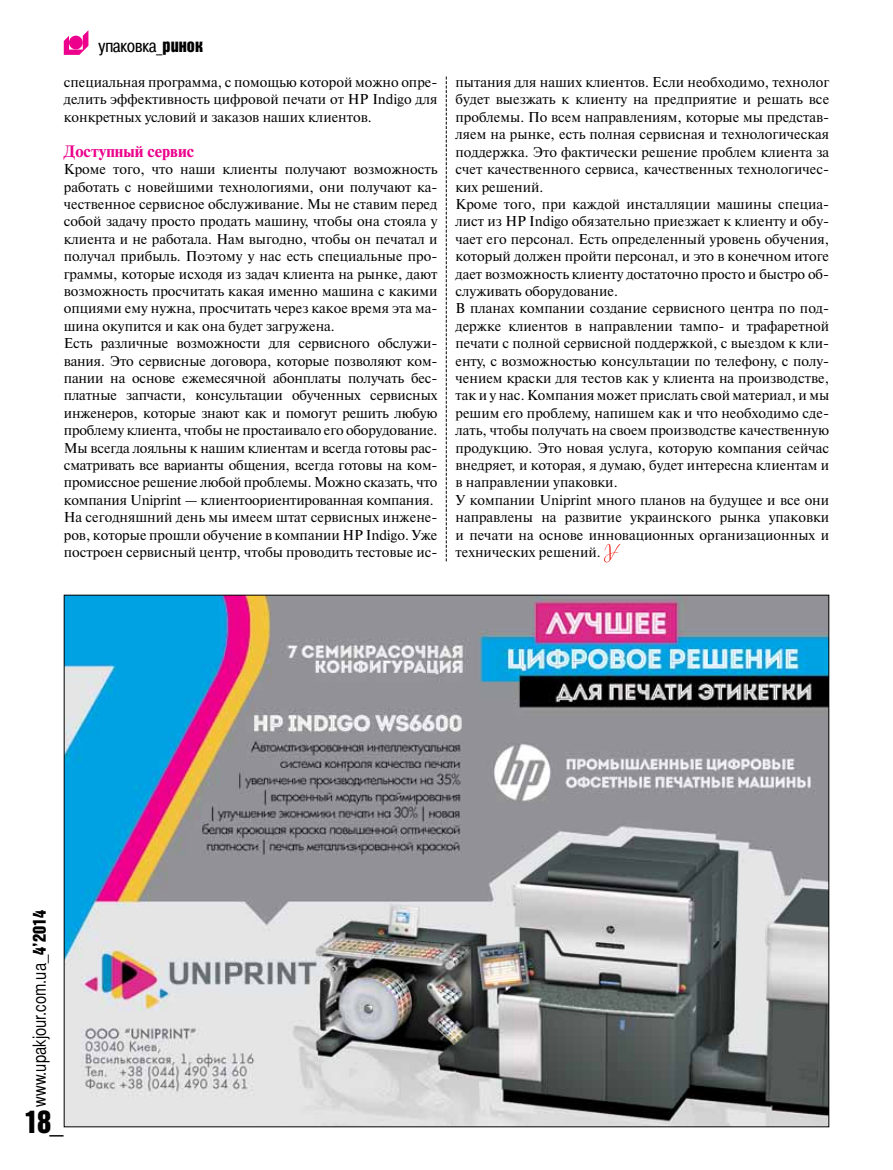
<style>
.page{position:relative;width:893px;height:1170px;background:#fff}
.page>*{position:absolute;margin:0;border:0;box-sizing:border-box;transform-origin:0 0}
.t1{font:31.5px "Bastion Kontrast Alt C";color:#000}
.t2{font:18px "Bastion C";color:#000}
.t3{font:18px "Pragmatica Cond C";color:#000}
.t4{font:700 16.5px "Newton C";color:#ec008c}
.t5{font:14.25px/17.4px "Newton C";color:#000}
.s1{font-family:"Bastion Kontrast Alt C"}
</style>
<div class="page">
<svg style="left:604px;top:544px;width:16px;height:18px"></svg>
<svg style="left:64px;top:30px;width:24px;height:25px"></svg>
<img style="left:66px;top:596px;width:761px;height:529px">
<svg style="left:446px;top:77px;width:1px;height:484px"></svg>
<p class="t3" style="left:99px;top:35px;width:106px">упаковка_<span class="s1">ринок</span></p>
<p class="t5" style="left:64px;top:73px;width:375px;text-align:justify">специальная программа, с помощью которой можно опре&shy;делить эффективность цифровой печати от HP Indigo для конкретных условий и заказов наших клиентов.</p>
<p class="t4" style="left:64px;top:142px;width:132px">Доступный сервис</p>
<p class="t5" style="left:64px;top:160px;width:375px">Кроме того, что наши клиенты получают возможность работать с новейшими технологиями, они получают ка&shy;чественное сервисное обслуживание. Мы не ставим перед собой задачу просто продать машину, чтобы она стояла у клиента и не работала. Нам выгодно, чтобы он печатал и получал прибыль. Поэтому у нас есть специальные про&shy;граммы, которые исходя из задач клиента на рынке, дают возможность просчитать какая именно машина с какими опциями ему нужна, просчитать через какое время эта ма&shy;шина окупится и как она будет загружена.<br>Есть различные возможности для сервисного обслужи&shy;вания. Это сервисные договора, которые позволяют ком&shy;пании на основе ежемесячной абонплаты получать бес&shy;платные запчасти, консультации обученных сервисных инженеров, которые знают как и помогут решить любую проблему клиента, чтобы не простаивало его оборудование.<br>Мы всегда лояльны к нашим клиентам и всегда готовы рас&shy;сматривать все варианты общения, всегда готовы на ком&shy;промиссное решение любой проблемы. Можно сказать, что компания Uniprint — клиентоориентированная компания.<br>На сегодняшний день мы имеем штат сервисных инжене&shy;ров, которые прошли обучение в компании HP Indigo. Уже построен сервисный центр, чтобы проводить тестовые ис-</p>
<p class="t5" style="left:455px;top:73px;width:375px">пытания для наших клиентов. Если необходимо, технолог будет выезжать к клиенту на предприятие и решать все проблемы. По всем направлениям, которые мы представ&shy;ляем на рынке, есть полная сервисная и технологическая поддержка. Это фактически решение проблем клиента за счет качественного сервиса, качественных технологичес&shy;ких решений.<br>Кроме того, при каждой инсталляции машины специа&shy;лист из HP Indigo обязательно приезжает к клиенту и обу&shy;чает его персонал. Есть определенный уровень обучения, который должен пройти персонал, и это в конечном итоге дает возможность клиенту достаточно просто и быстро об&shy;служивать оборудование.<br>В планах компании создание сервисного центра по под&shy;держке клиентов в направлении тампо- и трафаретной печати с полной сервисной поддержкой, с выездом к кли&shy;енту, с возможностью консультации по телефону, с полу&shy;чением краски для тестов как у клиента на производстве, так и у нас. Компания может прислать свой материал, и мы решим его проблему, напишем как и что необходимо сде&shy;лать, чтобы получать на своем производстве качественную продукцию. Это новая услуга, которую компания сейчас внедряет, и которая, я думаю, будет интересна клиентам и в направлении упаковки.<br>У компании Uniprint много планов на будущее и все они направлены на развитие украинского рынка упаковки и печати на основе инновационных организационных и технических решений.</p>
<p class="t2" style="left:29px;top:1106px;width:198px;rotate:-90deg">www.upakjour.com.ua_<span class="s1">4’2014</span></p>
<h1 class="t1" style="left:25px;top:1105px;width:41px">18_</h1>
</div>
